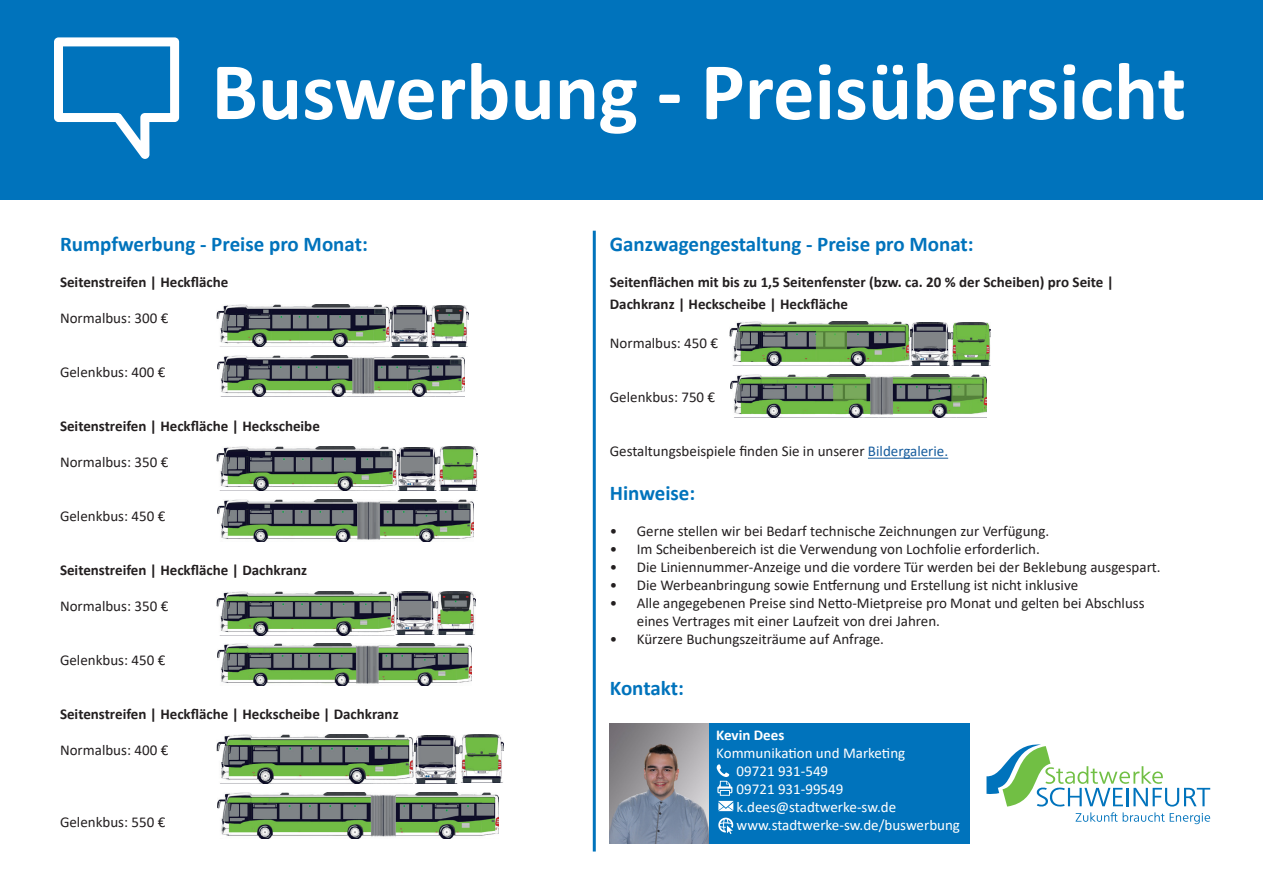
<style>
.page{position:relative;width:1263px;height:893px;background:#fff}
.page>*{position:absolute;margin:0;border:0;box-sizing:border-box;transform-origin:0 0}
.t1{font:700 82.5px "Calibri";color:#fff}
.t2{font:700 21px "Calibri";color:#0073bc}
.t3{font:15px/18px "Calibri";color:#231f20}
.t4{font:700 15px/21.6px "Calibri";color:#231f20}
.t5{font:15px "Calibri";color:#fff}
.t6{font:700 15px "Calibri";color:#fff}
.s1{color:#175d9e}
</style>
<div class="page">
<hr style="left:868px;top:458px;width:80px;height:1px;background:#175d9e">
<img style="left:729px;top:322px;width:262px;height:44px">
<img style="left:730px;top:374px;width:257px;height:44px">
<img style="left:217px;top:305px;width:251px;height:42px">
<img style="left:217px;top:355px;width:248px;height:41px">
<img style="left:217px;top:447px;width:260px;height:43px">
<img style="left:217px;top:499px;width:257px;height:42px">
<img style="left:217px;top:591px;width:259px;height:44px">
<img style="left:217px;top:643px;width:254px;height:43px">
<img style="left:217px;top:735px;width:286px;height:48px">
<img style="left:217px;top:792px;width:281px;height:46px">
<div style="left:0;top:0;width:1263px;height:200px;background:#0073bc"></div>
<svg style="left:54px;top:37px;width:125px;height:122px"></svg>
<svg style="left:986px;top:744px;width:224px;height:80px"></svg>
<div style="left:610px;top:723px;width:359px;height:120px;background:#0073bc"></div>
<img style="left:610px;top:723px;width:99px;height:120px">
<svg style="left:717px;top:764px;width:16px;height:47px"></svg>
<svg style="left:718px;top:818px;width:15px;height:16px"></svg>
<hr style="left:593px;top:231px;width:3px;height:620px;background:#0073bc">
<p class="t1" style="left:212px;top:33px;width:976px">Buswerbung - Preisübersicht</p>
<p class="t2" style="left:60px;top:229px;width:309px">Rumpfwerbung - Preise pro Monat:</p>
<p class="t2" style="left:610px;top:229px;width:365px">Ganzwagengestaltung - Preise pro Monat:</p>
<p class="t4" style="left:60px;top:271px;width:170px">Seitenstreifen | Heckfläche</p>
<p class="t3" style="left:60px;top:309px;width:110px">Normalbus: 300 €</p>
<p class="t4" style="left:610px;top:271px;width:506px">Seitenflächen mit bis zu 1,5 Seitenfenster (bzw. ca. 20 % der Scheiben) pro Seite |<br>Dachkranz | Heckscheibe | Heckfläche</p>
<p class="t3" style="left:610px;top:334px;width:110px">Normalbus: 450 €</p>
<p class="t3" style="left:60px;top:363px;width:107px">Gelenkbus: 400 €</p>
<p class="t4" style="left:60px;top:415px;width:261px">Seitenstreifen | Heckfläche | Heckscheibe</p>
<p class="t3" style="left:60px;top:453px;width:110px">Normalbus: 350 €</p>
<p class="t3" style="left:60px;top:507px;width:107px">Gelenkbus: 450 €</p>
<p class="t4" style="left:60px;top:559px;width:249px">Seitenstreifen | Heckfläche | Dachkranz</p>
<p class="t3" style="left:60px;top:597px;width:110px">Normalbus: 350 €</p>
<p class="t3" style="left:60px;top:651px;width:107px">Gelenkbus: 450 €</p>
<p class="t4" style="left:60px;top:703px;width:340px">Seitenstreifen | Heckfläche | Heckscheibe | Dachkranz</p>
<p class="t3" style="left:60px;top:741px;width:110px">Normalbus: 400 €</p>
<p class="t3" style="left:60px;top:813px;width:107px">Gelenkbus: 550 €</p>
<p class="t3" style="left:610px;top:388px;width:107px">Gelenkbus: 750 €</p>
<p class="t3" style="left:610px;top:442px;width:340px">Gestaltungsbeispiele finden Sie in unserer <span class="s1">Bildergalerie.</span></p>
<p class="t2" style="left:610px;top:478px;width:87px">Hinweise:</p>
<p class="t3" style="left:610px;top:521px;width:441px">• Gerne stellen wir bei Bedarf technische Zeichnungen zur Verfügung.</p>
<p class="t3" style="left:610px;top:539px;width:432px">• Im Scheibenbereich ist die Verwendung von Lochfolie erforderlich.</p>
<p class="t3" style="left:610px;top:557px;width:552px">• Die Liniennummer-Anzeige und die vordere Tür werden bei der Beklebung ausgespart.</p>
<p class="t3" style="left:610px;top:575px;width:470px">• Die Werbeanbringung sowie Entfernung und Erstellung ist nicht inklusive</p>
<p class="t3" style="left:637px;top:593px;width:509px;text-indent:-27px">• Alle angegebenen Preise sind Netto-Mietpreise pro Monat und gelten bei Abschluss eines Vertrages mit einer Laufzeit von drei Jahren.</p>
<p class="t3" style="left:610px;top:629px;width:276px">• Kürzere Buchungszeiträume auf Anfrage.</p>
<p class="t2" style="left:610px;top:673px;width:76px">Kontakt:</p>
<p class="t6" style="left:716px;top:724px;width:70px">Kevin Dees</p>
<p class="t5" style="left:716px;top:743px;width:191px">Kommunikation und Marketing</p>
<p class="t5" style="left:736px;top:761px;width:93px">09721 931-549</p>
<p class="t5" style="left:736px;top:779px;width:108px">09721 931-99549</p>
<p class="t5" style="left:736px;top:797px;width:161px">k.dees@stadtwerke-sw.de</p>
<p class="t5" style="left:736px;top:815px;width:225px">www.stadtwerke-sw.de/buswerbung</p>
</div>
